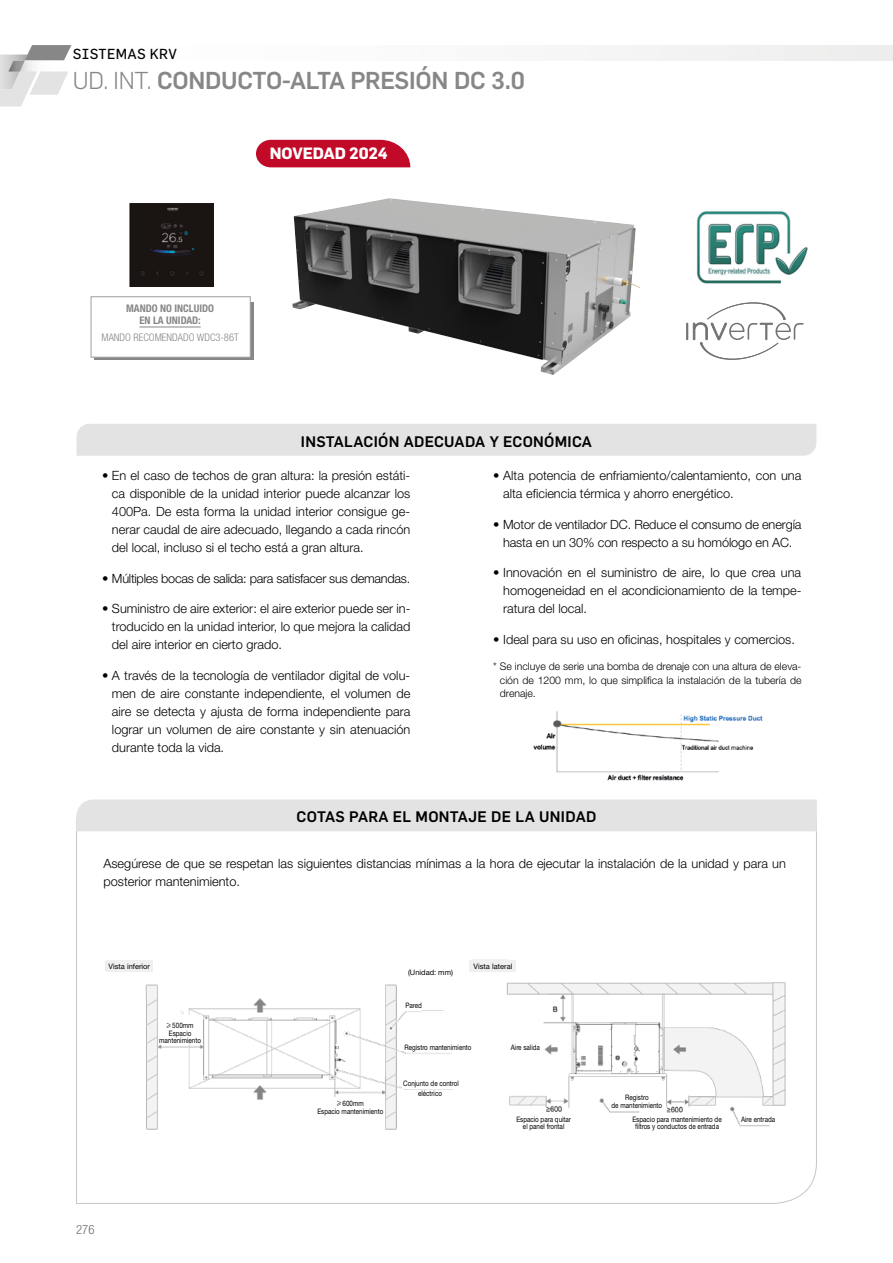
<style>
.page{position:relative;width:893px;height:1263px;background:#fff}
.page>*{position:absolute;margin:0;border:0;box-sizing:border-box;transform-origin:0 0}
.t1{font:500 24px "Flama";letter-spacing:-.01em;color:#878787}
.t2{font:700 16.05px "Flama";letter-spacing:-.01em;color:#fff}
.t3{font:500 15px "Flama";letter-spacing:.02em;color:#000}
.t4{font:14.25px "Flama";letter-spacing:.02em;color:#000}
.t5{font:300 12.75px/18px "Helvetica Neue LT Std";color:#000;text-align:justify}
.t6{font:300 12.75px "Helvetica Neue LT Std";letter-spacing:-.02em;color:#000}
.t7{font:300 condensed 12.75px "Helvetica Neue LT Std";color:#706f6f}
.t8{font:300 10.5px/13.5px "Helvetica Neue LT Std";color:#000;text-align:justify}
.t9{font:700 condensed 10.5px/12.8px "Helvetica Neue LT Std";color:#878787;text-align:center}
.t10{font:300 condensed 10.5px "Helvetica Neue LT Std";color:#878787}
.t11{font:7.5px/7.5px "Helvetica Neue LT Std";color:#000;text-align:center;scale:.84 1}
.t12{font:7.5px "Helvetica Neue LT Std";color:#000}
.s1{font-weight:300}
.s2{font-stretch:condensed}
</style>
<div class="page">
<svg style="left:0;top:45px;width:893px;height:62px"></svg>
<svg style="left:76px;top:831px;width:741px;height:373px"></svg>
<div style="left:76px;top:799px;width:741px;height:32px;background:#e3e3e3"></div>
<div style="left:77px;top:424px;width:739px;height:32px;background:#e3e3e3"></div>
<img style="left:292px;top:198px;width:348px;height:177px">
<div style="left:94px;top:302px;width:160px;height:58px;background:#878787"></div>
<div style="left:91px;top:296px;width:160px;height:62px;background:#fff;border:1px solid #9d9d9c"></div>
<hr style="left:139px;top:327px;width:62px;height:1px;background:#878787">
<img style="left:533px;top:711px;width:230px;height:70px">
<img style="left:103px;top:955px;width:357px;height:189px">
<img style="left:470px;top:948px;width:334px;height:188px">
<div style="left:256px;top:140px;width:154px;height:27px;background:#c10a27"></div>
<img style="left:696px;top:211px;width:112px;height:73px">
<svg style="left:686px;top:302px;width:118px;height:58px"></svg>
<div style="left:406px;top:962px;width:49px;height:13px;background:#fff"></div>
<div style="left:470px;top:961px;width:46px;height:11px;background:#f0f0f0"></div>
<div style="left:106px;top:961px;width:46px;height:11px;background:#f0f0f0"></div>
<div style="left:158px;top:1015px;width:44px;height:28px;background:#fff"></div>
<svg style="left:167px;top:1023px;width:4px;height:5px"></svg>
<div style="left:316px;top:1097px;width:68px;height:16px;background:#fff"></div>
<svg style="left:337px;top:1100px;width:4px;height:6px"></svg>
<div style="left:740px;top:1113px;width:37px;height:12px;background:#fff"></div>
<div style="left:508px;top:1038px;width:35px;height:19px;background:#fff"></div>
<div style="left:405px;top:1000px;width:17px;height:11px;background:#fff"></div>
<div style="left:400px;top:1043px;width:76px;height:7px;background:#fff"></div>
<div style="left:402px;top:1077px;width:58px;height:12px;background:#fff"></div>
<div style="left:401px;top:1090px;width:58px;height:7px;background:#fff"></div>
<div style="left:626px;top:1113px;width:102px;height:19px;background:#fff"></div>
<div style="left:493px;top:1111px;width:101px;height:23px;background:#fff"></div>
<div style="left:610px;top:1092px;width:54px;height:19px;background:#fff"></div>
<img style="left:129px;top:203px;width:84px;height:83px">
<p class="t4" style="left:73px;top:45px;width:106px">SISTEMAS KRV</p>
<h1 class="t1" style="left:73px;top:63px;width:453px"><span class="s1">UD. INT.</span> CONDUCTO-ALTA PRESIÓN DC 3.0</h1>
<p class="t2" style="left:270px;top:142px;width:119px">NOVEDAD 2024</p>
<p class="t9" style="left:126px;top:301px;width:89px">MANDO NO INCLUIDO<br>EN LA UNIDAD:</p>
<p class="t10" style="left:101px;top:332px;width:139px">MANDO RECOMENDADO WDC3-86T</p>
<p class="t3" style="left:301px;top:430px;width:293px">INSTALACIÓN ADECUADA Y ECONÓMICA</p>
<p class="t5" style="left:112px;top:466px;width:300px;text-indent:-10px"><span class="s2">•</span> En el caso de techos de gran altura: la presión estáti&shy;ca disponible de la unidad interior puede alcanzar los 400Pa. De esta forma la unidad interior consigue ge&shy;nerar caudal de aire adecuado, llegando a cada rincón del local, incluso si el techo está a gran altura.</p>
<p class="t6" style="left:102px;top:570px;width:310px"><span class="s2">•</span> Múltiples bocas de salida: para satisfacer sus demandas.</p>
<p class="t5" style="left:112px;top:599px;width:300px;text-indent:-10px"><span class="s2">•</span> Suministro de aire exterior: el aire exterior puede ser in&shy;troducido en la unidad interior, lo que mejora la calidad del aire interior en cierto grado.</p>
<p class="t5" style="left:112px;top:666px;width:300px;text-indent:-10px"><span class="s2">•</span> A través de la tecnología de ventilador digital de volu&shy;men de aire constante independiente, el volumen de aire se detecta y ajusta de forma independiente para lograr un volumen de aire constante y sin atenuación durante toda la vida.</p>
<p class="t5" style="left:503px;top:466px;width:300px;text-indent:-10px"><span class="s2">•</span> Alta potencia de enfriamiento/calentamiento, con una alta eficiencia térmica y ahorro energético.</p>
<p class="t5" style="left:493px;top:515px;width:310px;text-align:center"><span class="s2">•</span> Motor de ventilador DC. Reduce el consumo de energía hasta en un 30% con respecto a su homólogo en AC.</p>
<p class="t5" style="left:503px;top:563px;width:300px;text-indent:-10px"><span class="s2">•</span> Innovación en el suministro de aire, lo que crea una homogeneidad en el acondicionamiento de la tempe&shy;ratura del local.</p>
<p class="t5" style="left:493px;top:630px;width:303px"><span class="s2">•</span> Ideal para su uso en oficinas, hospitales y comercios.</p>
<p class="t8" style="left:500px;top:659px;width:303px;text-indent:-7px">* Se incluye de serie una bomba de drenaje con una altura de eleva&shy;ción de 1200 mm, lo que simplifica la instalación de la tubería de drenaje.</p>
<p class="t3" style="left:297px;top:806px;width:301px">COTAS PARA EL MONTAJE DE LA UNIDAD</p>
<p class="t5" style="left:103px;top:854px;width:684px">Asegúrese de que se respetan las siguientes distancias mínimas a la hora de ejecutar la instalación de la unidad y para un posterior mantenimiento.</p>
<p class="t12" style="left:109px;top:962px;width:43px">Vista inferior</p>
<p class="t12" style="left:474px;top:962px;width:40px">Vista lateral</p>
<p class="t12" style="left:408px;top:967px;width:47px">(Unidad: mm)</p>
<p class="t11" style="left:172px;top:1022px;width:27px">500mm</p>
<p class="t11" style="left:169px;top:1029px;width:28px">Espacio</p>
<p class="t11" style="left:159px;top:1037px;width:51px">mantenimiento</p>
<p class="t11" style="left:317px;top:1099px;width:80px;text-align:left;text-indent:25px">600mm<br>Espacio mantenimiento</p>
<p class="t11" style="left:405px;top:1001px;width:21px">Pared</p>
<p class="t11" style="left:404px;top:1043px;width:81px">Registro mantenimiento</p>
<p class="t11" style="left:403px;top:1078px;width:68px;line-height:10.4px">Conjunto de control eléctrico</p>
<p class="t11" style="left:511px;top:1043px;width:36px">Aire salida</p>
<p class="t11" style="left:516px;top:1115px;width:67px">Espacio para quitar el panel frontal</p>
<p class="t7" style="left:76px;top:1222px;width:20px">276</p>
<p class="t11" style="left:612px;top:1094px;width:62px">Registro<br>de mantenimiento</p>
<p class="t11" style="left:632px;top:1115px;width:108px">Espacio para mantenimiento de filtros y conductos de entrada</p>
<p class="t11" style="left:741px;top:1115px;width:42px">Aire entrada</p>
</div>
